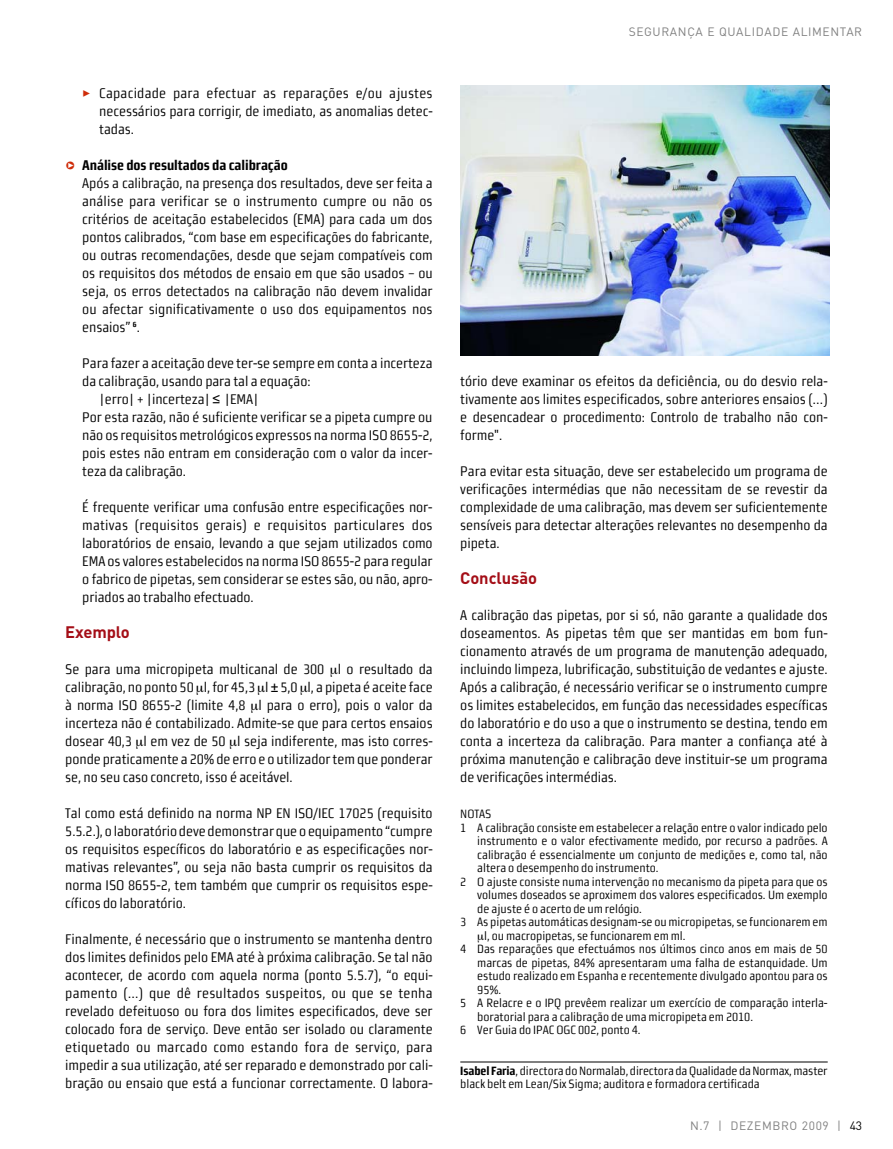
<style>
.page{position:relative;width:893px;height:1149px;background:#fff}
.page>*{position:absolute;margin:0;border:0;box-sizing:border-box;transform-origin:0 0}
.t1{font:700 16.5px "DIN";letter-spacing:-.005em;color:#a40e17}
.t2{font:13.95px/18px "Morgan Sn Cn Lining";letter-spacing:-.005em;color:#000;text-align:justify}
.t3{font:12px/13.5px "Morgan Sn Cn Lining";letter-spacing:-.005em;color:#000}
.t4{font:12px "DIN";letter-spacing:.05em;color:#808080}
.s1{color:#cf2d0a}
.s2{font-weight:700}
.s3{font-family:"Arial"}
.s4{color:#000}
</style>
<div class="page">
<hr style="left:460px;top:1061px;width:368px;height:1px;background:#000">
<img style="left:460px;top:85px;width:369px;height:270px">
<p class="t2" style="left:99px;top:84px;width:335px;text-indent:-17px"><span class="s1">✓</span> Capacidade para efectuar as reparações e/ou ajustes necessários para corrigir, de imediato, as anomalias detec&shy;tadas.</p>
<p class="t2" style="left:82px;top:156px;width:352px;text-align:left;text-indent:-17px"><span class="s1">❑</span> <span class="s2">Análise dos resultados da calibração<br></span>Após a calibração, na presença dos resultados, deve ser feita a análise para verificar se o instrumento cumpre ou não os critérios de aceitação estabelecidos (EMA) para cada um dos pontos calibrados, “com base em especificações do fabricante, ou outras recomendações, desde que sejam compatíveis com os requisitos dos métodos de ensaio em que são usados – ou seja, os erros detectados na calibração não devem invalidar ou afectar significativamente o uso dos equipamentos nos ensaios” <sup>6</sup>.</p>
<p class="t2" style="left:82px;top:354px;width:352px">Para fazer a aceitação deve ter-se sempre em conta a incerteza</p>
<p class="t2" style="left:82px;top:372px;width:230px">da calibração, usando para tal a equação:</p>
<p class="t2" style="left:99px;top:390px;width:161px">|erro| + |incerteza| <span class="s3">≤</span> |EMA|</p>
<p class="t2" style="left:82px;top:408px;width:352px">Por esta razão, não é suficiente verificar se a pipeta cumpre ou</p>
<p class="t2" style="left:82px;top:426px;width:352px">não os requisitos metrológicos expressos na norma ISO 8655-2,</p>
<p class="t2" style="left:82px;top:444px;width:352px">pois estes não entram em consideração com o valor da incer-</p>
<p class="t2" style="left:82px;top:462px;width:105px">teza da calibração.</p>
<p class="t2" style="left:82px;top:498px;width:352px">É frequente verificar uma confusão entre especificações nor&shy;mativas (requisitos gerais) e requisitos particulares dos laboratórios de ensaio, levando a que sejam utilizados como EMA os valores estabelecidos na norma ISO 8655-2 para regular o fabrico de pipetas, sem considerar se estes são, ou não, apro&shy;priados ao trabalho efectuado.</p>
<p class="t1" style="left:65px;top:626px;width:66px">Exemplo</p>
<p class="t2" style="left:65px;top:660px;width:369px">Se para uma micropipeta multicanal de 300 l o resultado da calibração, no ponto 50 l, for 45,3 l <span class="s3">±</span> 5,0 l, a pipeta é aceite face à norma ISO 8655-2 (limite 4,8 l para o erro), pois o valor da incerteza não é contabilizado. Admite-se que para certos ensaios dosear 40,3 l em vez de 50 l seja indiferente, mas isto corres&shy;ponde praticamente a 20% de erro e o utilizador tem que ponderar se, no seu caso concreto, isso é aceitável.</p>
<p class="t2" style="left:65px;top:804px;width:369px">Tal como está definido na norma NP EN ISO/IEC 17025 (requisito 5.5.2.), o laboratório deve demonstrar que o equipamento “cumpre os requisitos específicos do laboratório e as especificações nor&shy;mativas relevantes”, ou seja não basta cumprir os requisitos da norma ISO 8655-2, tem também que cumprir os requisitos espe&shy;cíficos do laboratório.</p>
<p class="t2" style="left:65px;top:930px;width:369px">Finalmente, é necessário que o instrumento se mantenha dentro dos limites definidos pelo EMA até à próxima calibração. Se tal não acontecer, de acordo com aquela norma (ponto 5.5.7), “o equi&shy;pamento (…) que dê resultados suspeitos, ou que se tenha revelado defeituoso ou fora dos limites especificados, deve ser colocado fora de serviço. Deve então ser isolado ou claramente etiquetado ou marcado como estando fora de serviço, para impedir a sua utilização, até ser reparado e demonstrado por cali&shy;bração ou ensaio que está a funcionar correctamente. O labora-</p>
<p class="t4" style="left:629px;top:28px;width:235px">SEGURANÇA E QUALIDADE ALIMENTAR</p>
<p class="t2" style="left:460px;top:372px;width:369px">tório deve examinar os efeitos da deficiência, ou do desvio rela&shy;tivamente aos limites especificados, sobre anteriores ensaios (…) e desencadear o procedimento: Controlo de trabalho não con&shy;forme".</p>
<p class="t2" style="left:460px;top:462px;width:369px">Para evitar esta situação, deve ser estabelecido um programa de verificações intermédias que não necessitam de se revestir da complexidade de uma calibração, mas devem ser suficientemente sensíveis para detectar alterações relevantes no desempenho da pipeta.</p>
<p class="t1" style="left:460px;top:572px;width:78px">Conclusão</p>
<p class="t2" style="left:460px;top:606px;width:369px">A calibração das pipetas, por si só, não garante a qualidade dos doseamentos. As pipetas têm que ser mantidas em bom fun&shy;cionamento através de um programa de manutenção adequado, incluindo limpeza, lubrificação, substituição de vedantes e ajuste.<br>Após a calibração, é necessário verificar se o instrumento cumpre os limites estabelecidos, em função das necessidades específicas do laboratório e do uso a que o instrumento se destina, tendo em conta a incerteza da calibração. Para manter a confiança até à próxima manutenção e calibração deve instituir-se um programa de verificações intermédias.</p>
<p class="t3" style="left:460px;top:807px;width:33px">NOTAS</p>
<p class="t3" style="left:460px;top:821px;width:369px">1 A calibração consiste em estabelecer a relação entre o valor indicado pelo</p>
<p class="t3" style="left:477px;top:834px;width:352px">instrumento e o valor efectivamente medido, por recurso a padrões. A</p>
<p class="t3" style="left:477px;top:848px;width:352px">calibração é essencialmente um conjunto de medições e, como tal, não</p>
<p class="t3" style="left:477px;top:861px;width:183px">altera o desempenho do instrumento.</p>
<p class="t3" style="left:460px;top:875px;width:369px">2 O ajuste consiste numa intervenção no mecanismo da pipeta para que os</p>
<p class="t3" style="left:477px;top:888px;width:352px">volumes doseados se aproximem dos valores especificados. Um exemplo</p>
<p class="t3" style="left:477px;top:902px;width:166px">de ajuste é o acerto de um relógio.</p>
<p class="t3" style="left:460px;top:915px;width:369px">3 As pipetas automáticas designam-se ou micropipetas, se funcionarem em</p>
<p class="t3" style="left:484px;top:929px;width:203px">l, ou macropipetas, se funcionarem em ml.</p>
<p class="t3" style="left:460px;top:942px;width:369px">4 Das reparações que efectuámos nos últimos cinco anos em mais de 50</p>
<p class="t3" style="left:477px;top:956px;width:352px">marcas de pipetas, 84% apresentaram uma falha de estanquidade. Um</p>
<p class="t3" style="left:477px;top:969px;width:352px">estudo realizado em Espanha e recentemente divulgado apontou para os</p>
<p class="t3" style="left:477px;top:983px;width:25px">95%.</p>
<p class="t3" style="left:460px;top:996px;width:369px">5 A Relacre e o IPQ prevêem realizar um exercício de comparação interla-</p>
<p class="t3" style="left:477px;top:1010px;width:277px">boratorial para a calibração de uma micropipeta em 2010.</p>
<p class="t3" style="left:460px;top:1023px;width:182px">6 Ver Guia do IPAC OGC 002, ponto 4.</p>
<p class="t3" style="left:460px;top:1064px;width:369px"><span class="s2">Isabel Faria</span>, directora do Normalab, directora da Qualidade da Normax, master black belt em Lean/Six Sigma; auditora e formadora certificada</p>
<p class="t4" style="left:690px;top:1121px;width:174px">N.7 | DEZEMBRO 2009 | <span class="s4">43</span></p>
</div>
